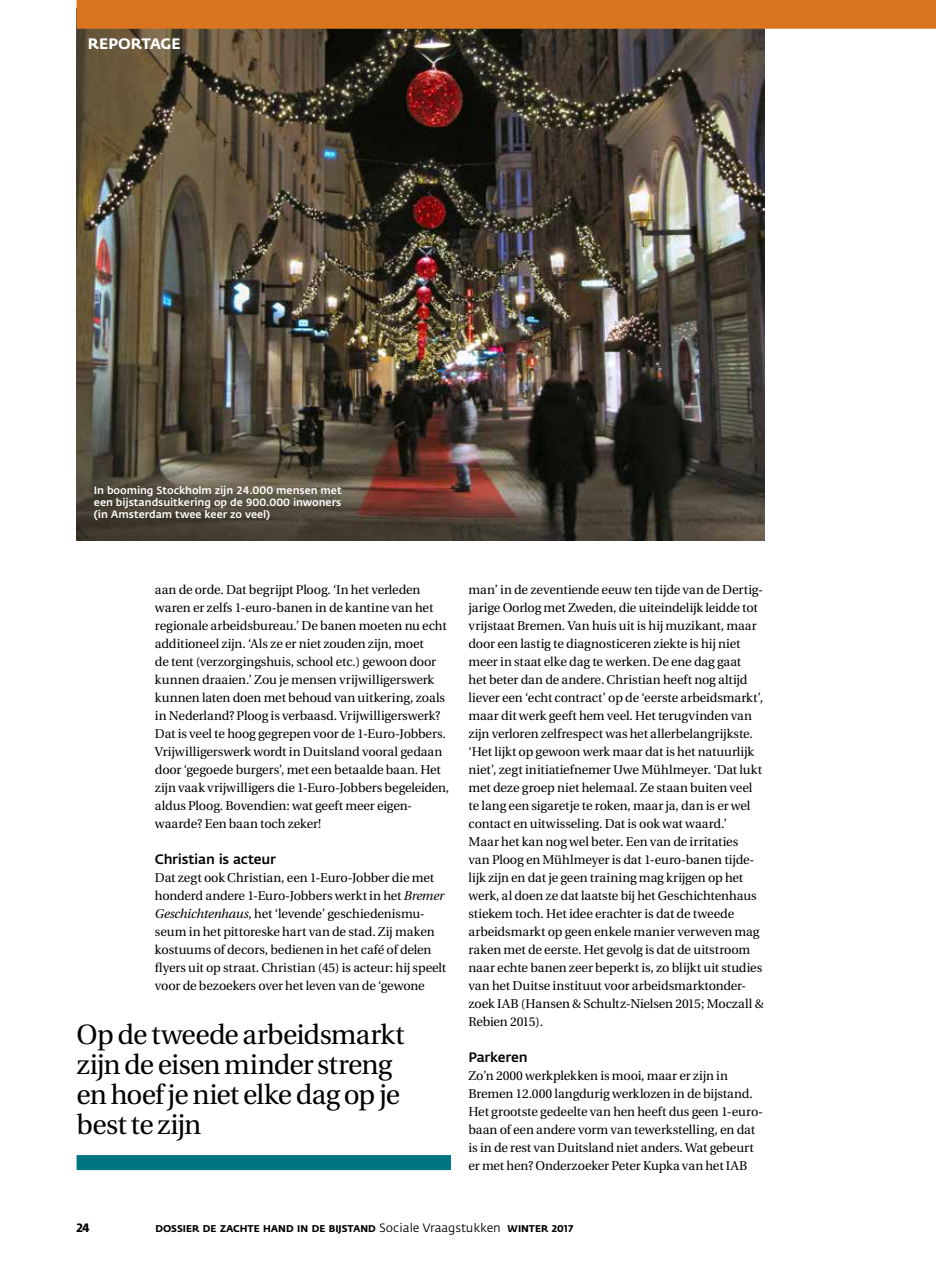
<style>
.page{position:relative;width:936px;height:1276px;background:#fff}
.page>*{position:absolute;margin:0;border:0;box-sizing:border-box;transform-origin:0 0}
.t1{font:27.75px/30px "Utopia";letter-spacing:-.03em;color:#000}
.t2{font:700 15px "Fedra Sans";color:#fff}
.t3{font:13.5px "Fedra Sans Medium TF";letter-spacing:-.015em;color:#000}
.t4{font:12.75px/18px "Utopia";letter-spacing:-.01em;color:#000}
.t5{font:700 12px "Fedra Sans";color:#000}
.t6{font:10.5px/12px "Fedra Sans Medium TF";letter-spacing:-.005em;color:#fff;text-align:justify}
.t7{font:700 9.75px "Fedra Sans";color:#000}
.s1{font-style:italic}
.s2{font-weight:400;font-size:12px}
</style>
<div class="page">
<img style="left:77px;top:29px;width:687px;height:511px">
<div style="left:77px;top:1155px;width:374px;height:15px;background:#007682"></div>
<div style="left:77px;top:0;width:858px;height:29px;background:#da751f"></div>
<p class="t2" style="left:88px;top:35px;width:94px">REPORTAGE</p>
<p class="t6" style="left:94px;top:484px;width:249px">In booming Stockholm zijn 24.000 mensen met een bijstandsuitkering op de 900.000 inwoners (in Amsterdam twee keer zo veel)</p>
<p class="t4" style="left:155px;top:581px;width:296px">aan de orde. Dat begrijpt Ploog. ‘In het verleden waren er zelfs 1-euro-banen in de kantine van het regionale arbeidsbureau.’ De banen moeten nu echt additioneel zijn. ‘Als ze er niet zouden zijn, moet<br>de tent (verzorgingshuis, school etc.) gewoon door kunnen draaien.’ Zou je mensen vrijwilligerswerk kunnen laten doen met behoud van uitkering, zoals in Nederland? Ploog is verbaasd. Vrijwilligerswerk?<br>Dat is veel te hoog gegrepen voor de 1-Euro-Jobbers.<br>Vrijwilligerswerk wordt in Duitsland vooral gedaan door ‘gegoede burgers’, met een betaalde baan. Het zijn vaak vrijwilligers die 1-Euro-Jobbers begeleiden, aldus Ploog. Bovendien: wat geeft meer eigen&shy;waarde? Een baan toch zeker!</p>
<p class="t3" style="left:155px;top:852px;width:122px">Christian is acteur</p>
<p class="t4" style="left:155px;top:869px;width:293px">Dat zegt ook Christian, een 1-Euro-Jobber die met honderd andere 1-Euro-Jobbers werkt in het <span class="s1">Bremer Geschichtenhaus</span>, het ‘levende’ geschiedenismu&shy;seum in het pittoreske hart van de stad. Zij maken kostuums of decors, bedienen in het café of delen flyers uit op straat. Christian (45) is acteur: hij speelt voor de bezoekers over het leven van de ‘gewone</p>
<h1 class="t1" style="left:77px;top:1020px;width:329px">Op de tweede arbeidsmarkt zijn de eisen minder streng en hoef je niet elke dag op je best te zijn</h1>
<p class="t4" style="left:468px;top:581px;width:297px">man’ in de zeventiende eeuw ten tijde van de Dertig&shy;jarige Oorlog met Zweden, die uiteindelijk leidde tot vrijstaat Bremen. Van huis uit is hij muzikant, maar door een lastig te diagnosticeren ziekte is hij niet meer in staat elke dag te werken. De ene dag gaat<br>het beter dan de andere. Christian heeft nog altijd liever een ‘echt contract’ op de ‘eerste arbeidsmarkt’, maar dit werk geeft hem veel. Het terugvinden van zijn verloren zelfrespect was het allerbelangrijkste. ‘Het lijkt op gewoon werk maar dat is het natuurlijk niet’, zegt initiatiefnemer Uwe Mühlmeyer. ‘Dat lukt met deze groep niet helemaal. Ze staan buiten veel te lang een sigaretje te roken, maar ja, dan is er wel contact en uitwisseling. Dat is ook wat waard.’<br>Maar het kan nog wel beter. Een van de irritaties<br>van Ploog en Mühlmeyer is dat 1-euro-banen tijde&shy;lijk zijn en dat je geen training mag krijgen op het werk, al doen ze dat laatste bij het Geschichtenhaus stiekem toch. Het idee erachter is dat de tweede arbeidsmarkt op geen enkele manier verweven mag raken met de eerste. Het gevolg is dat de uitstroom naar echte banen zeer beperkt is, zo blijkt uit studies van het Duitse instituut voor arbeidsmarktonder&shy;zoek IAB (Hansen &amp; Schultz-Nielsen 2015; Moczall &amp; Rebien 2015).</p>
<p class="t3" style="left:468px;top:1050px;width:61px">Parkeren</p>
<p class="t4" style="left:468px;top:1067px;width:296px">Zo’n 2000 werkplekken is mooi, maar er zijn in Bremen 12.000 langdurig werklozen in de bijstand.<br>Het grootste gedeelte van hen heeft dus geen 1-euro&shy;baan of een andere vorm van tewerkstelling, en dat is in de rest van Duitsland niet anders. Wat gebeurt er met hen? Onderzoeker Peter Kupka van het IAB</p>
<p class="t5" style="left:77px;top:1220px;width:15px">24</p>
<p class="t7" style="left:155px;top:1222px;width:419px">DOSSIER DE ZACHTE HAND IN DE BIJSTAND <span class="s2">Sociale Vraagstukken</span> WINTER 2017</p>
</div>
